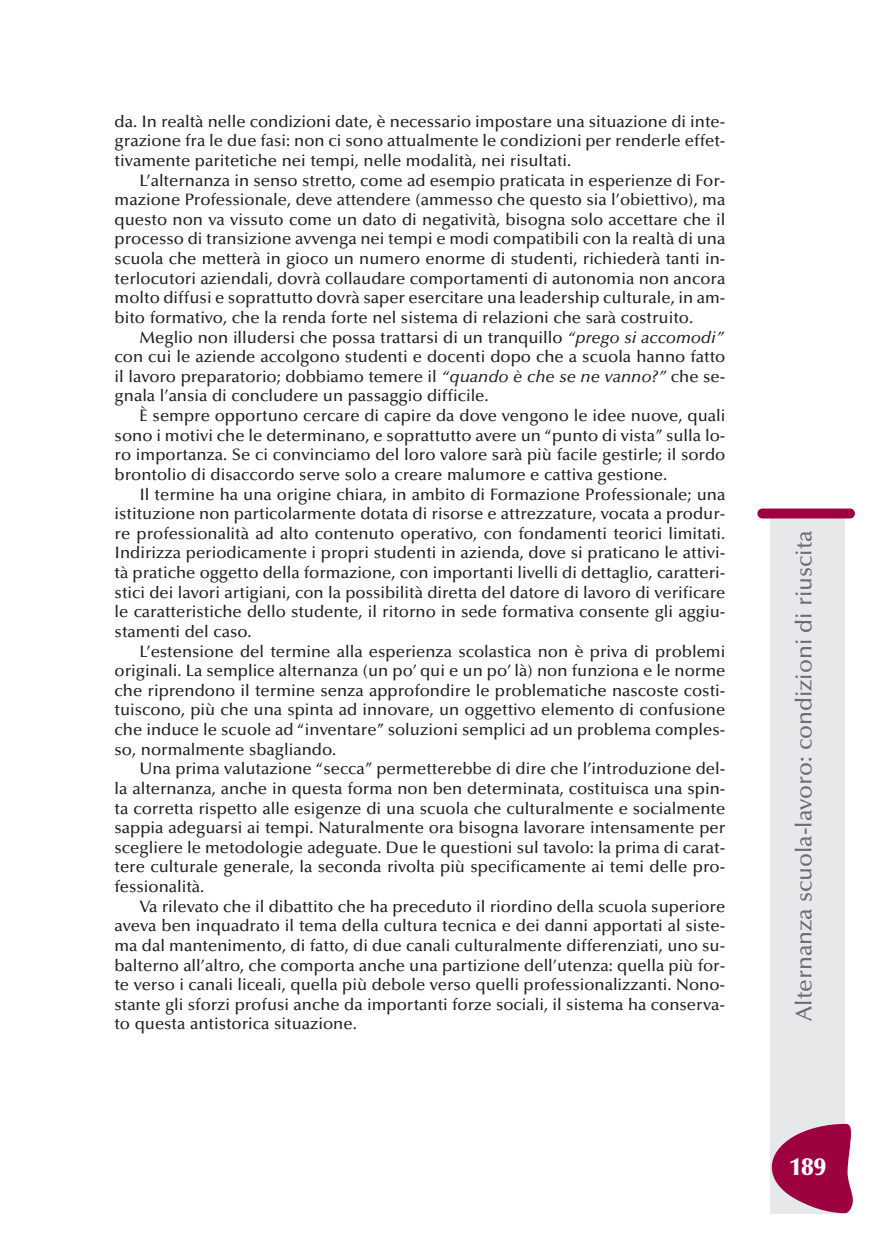
<style>
.page{position:relative;width:869px;height:1241px;background:#fff}
.page>*{position:absolute;margin:0;border:0;box-sizing:border-box;transform-origin:0 0}
.t1{font:900 24.5px "Optima";color:#fff}
.t2{font:500 22.75px "Optima";color:#6c6d70}
.t3{font:500 16.62px/19.6px "Optima";color:#231f20;text-align:justify}
.s1{font-style:italic}
</style>
<div class="page">
<div style="left:770px;top:516px;width:74px;height:697px;background:#e7e8e9"></div>
<div style="left:757px;top:508px;width:97px;height:10px;background:#9d0140;border-radius:5px"></div>
<svg style="left:771px;top:1123px;width:82px;height:89px"></svg>
<p class="t3" style="left:115px;top:113px;width:612px">da. In realtà nelle condizioni date, è necessario impostare una situazione di inte&shy;grazione fra le due fasi: non ci sono attualmente le condizioni per renderle effet&shy;tivamente paritetiche nei tempi, nelle modalità, nei risultati.</p>
<p class="t3" style="left:115px;top:172px;width:612px;text-indent:25px">L’alternanza in senso stretto, come ad esempio praticata in esperienze di For&shy;mazione Professionale, deve attendere (ammesso che questo sia l’obiettivo), ma questo non va vissuto come un dato di negatività, bisogna solo accettare che il processo di transizione avvenga nei tempi e modi compatibili con la realtà di una scuola che metterà in gioco un numero enorme di studenti, richiederà tanti in&shy;terlocutori aziendali, dovrà collaudare comportamenti di autonomia non ancora molto diffusi e soprattutto dovrà saper esercitare una leadership culturale, in am&shy;bito formativo, che la renda forte nel sistema di relazioni che sarà costruito.</p>
<p class="t3" style="left:115px;top:329px;width:612px;text-indent:25px">Meglio non illudersi che possa trattarsi di un tranquillo <span class="s1">“prego si accomodi” </span>con cui le aziende accolgono studenti e docenti dopo che a scuola hanno fatto il lavoro preparatorio; dobbiamo temere il <span class="s1">“quando è che se ne vanno?”</span> che se&shy;gnala l’ansia di concludere un passaggio difficile.</p>
<p class="t3" style="left:115px;top:407px;width:612px;text-indent:25px">È sempre opportuno cercare di capire da dove vengono le idee nuove, quali sono i motivi che le determinano, e soprattutto avere un “punto di vista” sulla lo&shy;ro importanza. Se ci convinciamo del loro valore sarà più facile gestirle; il sordo brontolio di disaccordo serve solo a creare malumore e cattiva gestione.</p>
<p class="t3" style="left:114px;top:486px;width:612px;text-indent:25px">Il termine ha una origine chiara, in ambito di Formazione Professionale; una istituzione non particolarmente dotata di risorse e attrezzature, vocata a produr&shy;re professionalità ad alto contenuto operativo, con fondamenti teorici limitati.<br>Indirizza periodicamente i propri studenti in azienda, dove si praticano le attivi&shy;tà pratiche oggetto della formazione, con importanti livelli di dettaglio, caratteri&shy;stici dei lavori artigiani, con la possibilità diretta del datore di lavoro di verificare le caratteristiche dello studente, il ritorno in sede formativa consente gli aggiu&shy;stamenti del caso.</p>
<p class="t3" style="left:114px;top:642px;width:612px;text-indent:25px">L’estensione del termine alla esperienza scolastica non è priva di problemi originali. La semplice alternanza (un po’ qui e un po’ là) non funziona e le norme che riprendono il termine senza approfondire le problematiche nascoste costi&shy;tuiscono, più che una spinta ad innovare, un oggettivo elemento di confusione che induce le scuole ad “inventare” soluzioni semplici ad un problema comples&shy;so, normalmente sbagliando.</p>
<p class="t3" style="left:114px;top:760px;width:612px;text-indent:25px">Una prima valutazione “secca” permetterebbe di dire che l’introduzione del&shy;la alternanza, anche in questa forma non ben determinata, costituisca una spin&shy;ta corretta rispetto alle esigenze di una scuola che culturalmente e socialmente sappia adeguarsi ai tempi. Naturalmente ora bisogna lavorare intensamente per scegliere le metodologie adeguate. Due le questioni sul tavolo: la prima di carat&shy;tere culturale generale, la seconda rivolta più specificamente ai temi delle pro&shy;fessionalità.</p>
<p class="t3" style="left:114px;top:897px;width:612px;text-indent:25px">Va rilevato che il dibattito che ha preceduto il riordino della scuola superiore aveva ben inquadrato il tema della cultura tecnica e dei danni apportati al siste&shy;ma dal mantenimento, di fatto, di due canali culturalmente differenziati, uno su&shy;balterno all’altro, che comporta anche una partizione dell’utenza: quella più for&shy;te verso i canali liceali, quella più debole verso quelli professionalizzanti. Nono&shy;stante gli sforzi profusi anche da importanti forze sociali, il sistema ha conserva&shy;to questa antistorica situazione.</p>
<h2 class="t2" style="left:794px;top:1020px;width:492px;rotate:-90deg">Alternanza scuola-lavoro: condizioni di riuscita</h2>
<h1 class="t1" style="left:789px;top:1156px;width:38px">189</h1>
</div>
